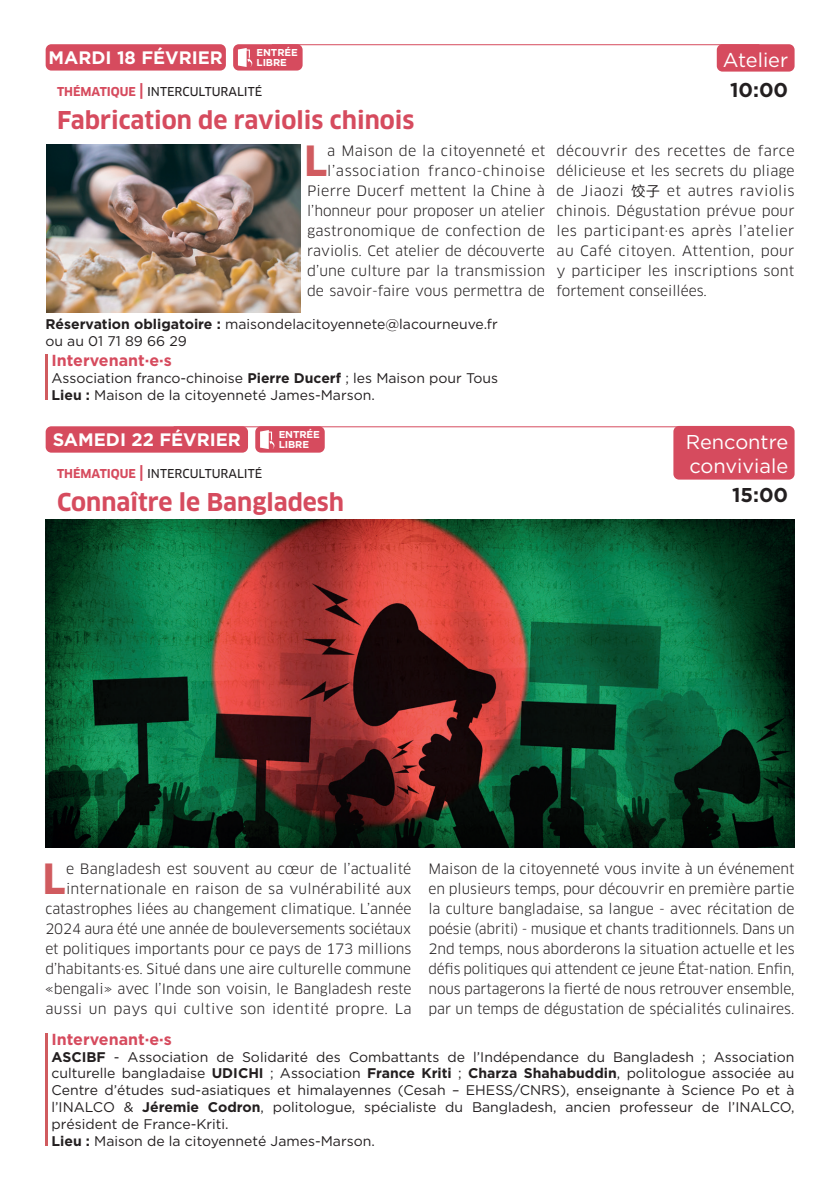
<style>
.page{position:relative;width:840px;height:1191px;background:#fff}
.page>*{position:absolute;margin:0;border:0;box-sizing:border-box;transform-origin:0 0}
.t1{font:700 40.6px "Clan OT";color:#d05b5f}
.t2{font:700 24px "Clan OT";color:#d64b5e}
.t3{font:20px/24px "Gotham";color:#fff}
.t4{font:700 20px "Gotham";color:#231f20}
.t5{font:700 18px "Gotham";color:#fff}
.t6{font:700 16px "Gotham";color:#d64b5e}
.t7{font:14px/20px "Clan OT";color:#231f20;text-align:right}
.t8{font:14px/16.8px "Gotham";color:#231f20}
.t9{font:12px "Clan OT News";color:#231f20}
.t10{font:700 10px/10px "Gotham";letter-spacing:-.01em;color:#fff}
.s1{font-family:"Clan OT";font-weight:700;color:#d64b5e}
.s2{font-family:"Clan OT";font-weight:700;font-size:16px;color:#d64b5e}
.s3{font-family:"Ping Fang HK"}
.s4{font-weight:700}
</style>
<div class="page">
<hr style="left:173px;top:426px;width:549px;height:1px;background:#d64b5e">
<div style="left:46px;top:426px;width:202px;height:26px;background:#d64b5e;border-radius:6px"></div>
<div style="left:255px;top:426px;width:69px;height:26px;background:#d64b5e;border-radius:6px"></div>
<div style="left:673px;top:426px;width:121px;height:53px;background:#d64b5e;border-radius:6px"></div>
<img style="left:45px;top:520px;width:749px;height:327px">
<hr style="left:45px;top:1033px;width:3px;height:112px;background:#d05b5f">
<svg style="left:260px;top:430px;width:15px;height:19px"></svg>
<hr style="left:272px;top:44px;width:487px;height:1px;background:#d64b5e">
<div style="left:46px;top:44px;width:180px;height:27px;background:#d64b5e;border-radius:6px"></div>
<img style="left:47px;top:144px;width:253px;height:168px">
<hr style="left:45px;top:354px;width:3px;height:46px;background:#d05b5f">
<div style="left:233px;top:44px;width:69px;height:27px;background:#d64b5e;border-radius:6px"></div>
<svg style="left:238px;top:48px;width:15px;height:19px"></svg>
<div style="left:716px;top:44px;width:78px;height:28px;background:#d64b5e;border-radius:6px"></div>
<p class="t5" style="left:49px;top:47px;width:176px">MARDI 18 FÉVRIER</p>
<p class="t10" style="left:256px;top:47px;width:43px">ENTRÉE<br>LIBRE</p>
<h3 class="t3" style="left:722px;top:47px;width:67px">Atelier</h3>
<h3 class="t4" style="left:729px;top:78px;width:60px">10:00</h3>
<p class="t9" style="left:57px;top:84px;width:206px"><span class="s1">THÉMATIQUE</span> <span class="s2">|</span> INTERCULTURALITÉ</p>
<h2 class="t2" style="left:57px;top:106px;width:358px">Fabrication de raviolis chinois</h2>
<p class="t7" style="left:307px;top:141px;width:239px">a Maison de la citoyenneté et l’association franco-chinoise Pierre Ducerf mettent la Chine à l’honneur pour proposer un atelier gastronomique de confection de raviolis. Cet atelier de découverte d’une culture par la transmission de savoir-faire vous permettra de</p>
<p class="t7" style="left:556px;top:141px;width:239px;text-align:justify">découvrir des recettes de farce délicieuse et les secrets du pliage de Jiaozi <span class="s3">饺子</span> et autres raviolis chinois. Dégustation prévue pour les participant·es après l’atelier au Café citoyen. Attention, pour y participer les inscriptions sont fortement conseillées.</p>
<h1 class="t1" style="left:304px;top:138px;width:25px">L</h1>
<p class="t8" style="left:45px;top:315px;width:453px"><span class="s4">Réservation obligatoire :</span> maisondelacitoyennete@lacourneuve.fr ou au 01 71 89 66 29</p>
<p class="t6" style="left:51px;top:351px;width:122px">Intervenant·e·s</p>
<p class="t8" style="left:51px;top:369px;width:447px">Association franco-chinoise <span class="s4">Pierre Ducerf</span> ; les Maison pour Tous<br><span class="s4">Lieu :</span> Maison de la citoyenneté James-Marson.</p>
<p class="t5" style="left:53px;top:429px;width:190px">SAMEDI 22 FÉVRIER</p>
<p class="t10" style="left:278px;top:429px;width:43px">ENTRÉE<br>LIBRE</p>
<p class="t9" style="left:57px;top:466px;width:206px"><span class="s1">THÉMATIQUE</span> <span class="s2">|</span> INTERCULTURALITÉ</p>
<h2 class="t2" style="left:57px;top:488px;width:288px">Connaître le Bangladesh</h2>
<h3 class="t3" style="left:685px;top:429px;width:104px">Rencontre conviviale</h3>
<h3 class="t4" style="left:731px;top:483px;width:58px">15:00</h3>
<p class="t7" style="left:45px;top:859px;width:367px">e Bangladesh est souvent au cœur de l’actualité internationale en raison de sa vulnérabilité aux catastrophes liées au changement climatique. L’année 2024 aura été une année de bouleversements sociétaux et politiques importants pour ce pays de 173 millions d’habitants·es. Situé dans une aire culturelle commune «bengali» avec l’Inde son voisin, le Bangladesh reste aussi un pays qui cultive son identité propre. La</p>
<p class="t7" style="left:428px;top:859px;width:367px;text-align:justify">Maison de la citoyenneté vous invite à un événement en plusieurs temps, pour découvrir en première partie la culture bangladaise, sa langue - avec récitation de poésie (abriti) - musique et chants traditionnels. Dans un 2nd temps, nous aborderons la situation actuelle et les défis politiques qui attendent ce jeune État-nation. Enfin, nous partagerons la fierté de nous retrouver ensemble, par un temps de dégustation de spécialités culinaires.</p>
<h1 class="t1" style="left:42px;top:855px;width:25px">L</h1>
<p class="t6" style="left:51px;top:1029px;width:122px">Intervenant·e·s</p>
<p class="t8" style="left:51px;top:1048px;width:744px"><span class="s4">ASCIBF</span> - Association de Solidarité des Combattants de l’Indépendance du Bangladesh ; Association culturelle bangladaise <span class="s4">UDICHI</span> ; Association <span class="s4">France Kriti</span> ; <span class="s4">Charza Shahabuddin</span>, politologue associée au Centre d’études sud-asiatiques et himalayennes (Cesah – EHESS/CNRS), enseignante à Science Po et à l’INALCO &amp; <span class="s4">Jéremie Codron</span>, politologue, spécialiste du Bangladesh, ancien professeur de l’INALCO, président de France-Kriti.<br><span class="s4">Lieu :</span> Maison de la citoyenneté James-Marson.</p>
</div>
